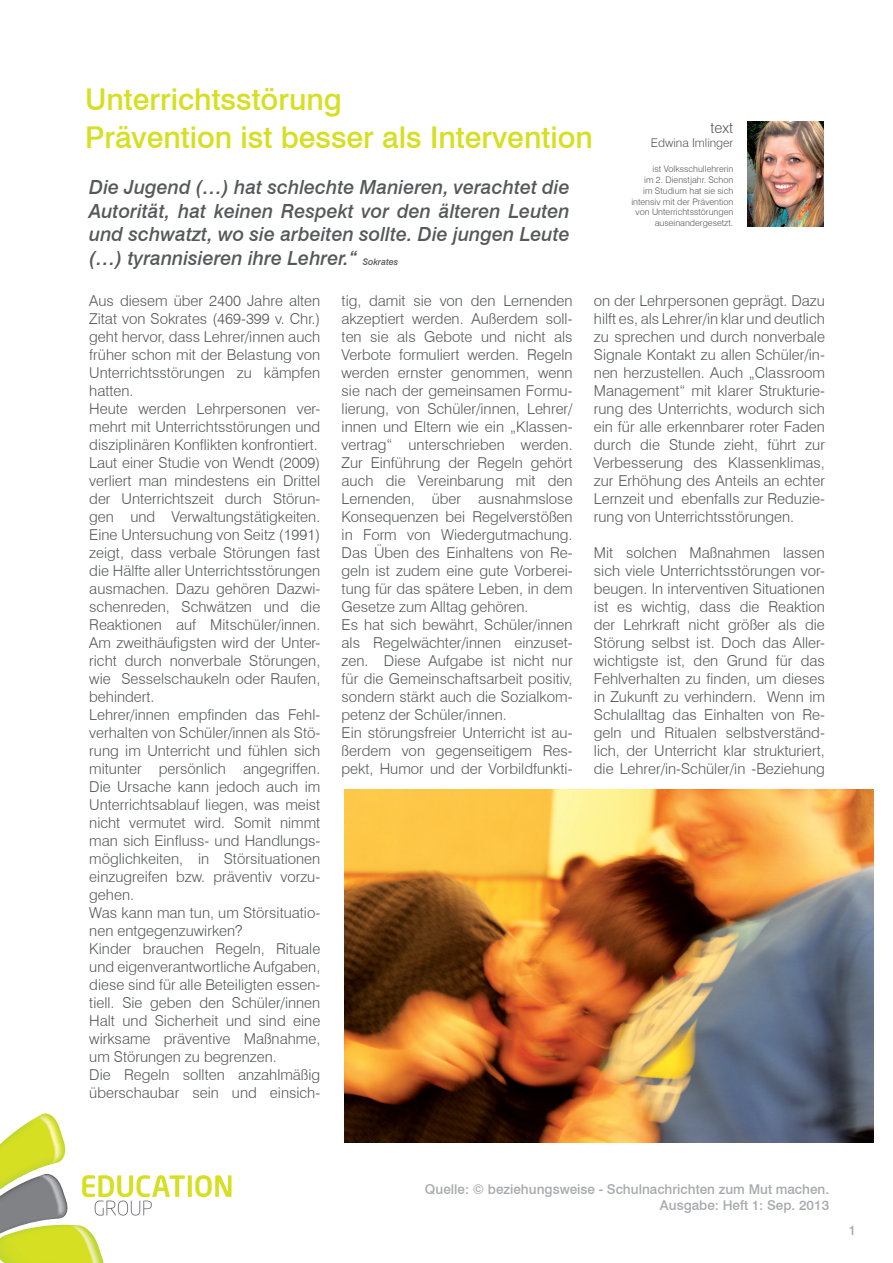
<style>
.page{position:relative;width:893px;height:1263px;background:#fff}
.page>*{position:absolute;margin:0;border:0;box-sizing:border-box;transform-origin:0 0}
.Überschrift_1{font:500 30px "Swiss 721 BT";color:#d6df21}
.Einstiegssatz{font:italic 500 19.5px/23.4px "Swiss 721 BT";color:#57585a;text-align:justify}
.Fließtext{font:300 15px/18px "Swiss 721 BT";color:#57585a;text-align:justify}
.Copyright{font:500 13.5px/16.2px "Swiss 721 BT";color:#a8a9ad;text-align:right}
.Fließtext-2{font:300 12px "Swiss 721 BT";color:#57585a}
.Fließtext-3{font:300 9px "Swiss 721 BT";color:#57585a}
.s1{font-size:9px}
</style>
<div class="page">
<svg style="left:188px;top:1175px;width:4px;height:22px"></svg>
<svg style="left:195px;top:1175px;width:36px;height:22px"></svg>
<svg style="left:0;top:1113px;width:185px;height:150px"></svg>
<img style="left:748px;top:122px;width:75px;height:104px">
<img style="left:344px;top:790px;width:529px;height:352px">
<p class="Überschrift_1" style="left:85px;top:81px;width:258px">Unterrichtsstörung</p>
<p class="Überschrift_1" style="left:85px;top:120px;width:509px">Prävention ist besser als Intervention</p>
<p class="Einstiegssatz" style="left:89px;top:176px;width:482px">Die Jugend (…) hat schlechte Manieren, verachtet die Autorität, hat keinen Respekt vor den älteren Leuten und schwatzt, wo sie arbeiten sollte. Die jungen Leute (…) tyrannisieren ihre Lehrer.“ <span class="s1">Sokrates</span></p>
<p class="Fließtext" style="left:710px;top:118px;width:24px">text</p>
<p class="Fließtext-2" style="left:651px;top:135px;width:84px">Edwina Imlinger</p>
<p class="Fließtext-3" style="left:653px;top:164px;width:82px">ist Volksschullehrerin</p>
<p class="Fließtext-3" style="left:644px;top:174px;width:91px">im 2. Dienstjahr. Schon</p>
<p class="Fließtext-3" style="left:643px;top:185px;width:92px">im Studium hat sie sich</p>
<p class="Fließtext-3" style="left:631px;top:196px;width:103px">intensiv mit der Prävention</p>
<p class="Fließtext-3" style="left:636px;top:207px;width:99px">von Unterrichtsstörungen</p>
<p class="Fließtext-3" style="left:655px;top:218px;width:80px">auseinandergesetzt.</p>
<p class="Fließtext" style="left:89px;top:292px;width:233px">Aus diesem über 2400 Jahre alten Zitat von Sokrates (469-399 v. Chr.) geht hervor, dass Lehrer/innen auch früher schon mit der Belastung von Unterrichtsstörungen zu kämpfen hatten.</p>
<p class="Fließtext" style="left:89px;top:400px;width:233px">Heute werden Lehrpersonen ver&shy;mehrt mit Unterrichtsstörungen und disziplinären Konflikten konfrontiert.</p>
<p class="Fließtext" style="left:89px;top:454px;width:233px">Laut einer Studie von Wendt (2009) verliert man mindestens ein Drittel der Unterrichtszeit durch Störun&shy;gen und Verwaltungstätigkeiten.<br>Eine Untersuchung von Seitz (1991) zeigt, dass verbale Störungen fast die Hälfte aller Unterrichtsstörungen ausmachen. Dazu gehören Dazwi&shy;schenreden, Schwätzen und die Reaktionen auf Mitschüler/innen.<br>Am zweithäufigsten wird der Unter&shy;richt durch nonverbale Störungen, wie Sesselschaukeln oder Raufen, behindert.</p>
<p class="Fließtext" style="left:89px;top:706px;width:233px">Lehrer/innen empfinden das Fehl&shy;verhalten von Schüler/innen als Stö&shy;rung im Unterricht und fühlen sich mitunter persönlich angegriffen.<br>Die Ursache kann jedoch auch im Unterrichtsablauf liegen, was meist nicht vermutet wird. Somit nimmt man sich Einfluss- und Handlungs&shy;möglichkeiten, in Störsituationen einzugreifen bzw. präventiv vorzu&shy;gehen.</p>
<p class="Fließtext" style="left:89px;top:904px;width:233px">Was kann man tun, um Störsituatio&shy;nen entgegenzuwirken?</p>
<p class="Fließtext" style="left:89px;top:940px;width:233px">Kinder brauchen Regeln, Rituale und eigenverantwortliche Aufgaben, diese sind für alle Beteiligten essen&shy;tiell. Sie geben den Schüler/innen Halt und Sicherheit und sind eine wirksame präventive Maßnahme, um Störungen zu begrenzen.</p>
<p class="Fließtext" style="left:89px;top:1066px;width:233px">Die Regeln sollten anzahlmäßig überschaubar sein und einsich-</p>
<p class="Fließtext" style="left:342px;top:292px;width:233px">tig, damit sie von den Lernenden akzeptiert werden. Außerdem soll&shy;ten sie als Gebote und nicht als Verbote formuliert werden. Regeln werden ernster genommen, wenn sie nach der gemeinsamen Formu&shy;lierung, von Schüler/innen, Lehrer/ innen und Eltern wie ein „Klassen&shy;vertrag“ unterschrieben werden.<br>Zur Einführung der Regeln gehört auch die Vereinbarung mit den Lernenden, über ausnahmslose Konsequenzen bei Regelverstößen in Form von Wiedergutmachung.<br>Das Üben des Einhaltens von Re&shy;geln ist zudem eine gute Vorberei&shy;tung für das spätere Leben, in dem Gesetze zum Alltag gehören.</p>
<p class="Fließtext" style="left:342px;top:616px;width:233px">Es hat sich bewährt, Schüler/innen als Regelwächter/innen einzuset&shy;zen. Diese Aufgabe ist nicht nur für die Gemeinschaftsarbeit positiv, sondern stärkt auch die Sozialkom&shy;petenz der Schüler/innen.</p>
<p class="Fließtext" style="left:342px;top:724px;width:233px">Ein störungsfreier Unterricht ist au&shy;ßerdem von gegenseitigem Res&shy;pekt, Humor und der Vorbildfunkti-</p>
<p class="Fließtext" style="left:594px;top:292px;width:233px">on der Lehrpersonen geprägt. Dazu hilft es, als Lehrer/in klar und deutlich zu sprechen und durch nonverbale Signale Kontakt zu allen Schüler/in&shy;nen herzustellen. Auch „Classroom Management“ mit klarer Strukturie&shy;rung des Unterrichts, wodurch sich ein für alle erkennbarer roter Faden durch die Stunde zieht, führt zur Verbesserung des Klassenklimas, zur Erhöhung des Anteils an echter Lernzeit und ebenfalls zur Reduzie&shy;rung von Unterrichtsstörungen.</p>
<p class="Fließtext" style="left:594px;top:544px;width:233px">Mit solchen Maßnahmen lassen sich viele Unterrichtsstörungen vor&shy;beugen. In interventiven Situationen ist es wichtig, dass die Reaktion der Lehrkraft nicht größer als die Störung selbst ist. Doch das Aller&shy;wichtigste ist, den Grund für das Fehlverhalten zu finden, um dieses in Zukunft zu verhindern. Wenn im Schulalltag das Einhalten von Re&shy;geln und Ritualen selbstverständ&shy;lich, der Unterricht klar strukturiert, die Lehrer/in-Schüler/in -Beziehung</p>
<p class="Copyright" style="left:425px;top:1181px;width:406px">Quelle: © beziehungsweise - Schulnachrichten zum Mut machen.<br>Ausgabe: Heft 1: Sep. 2013</p>
<p class="Copyright" style="left:849px;top:1222px;width:9px">1</p>
</div>
